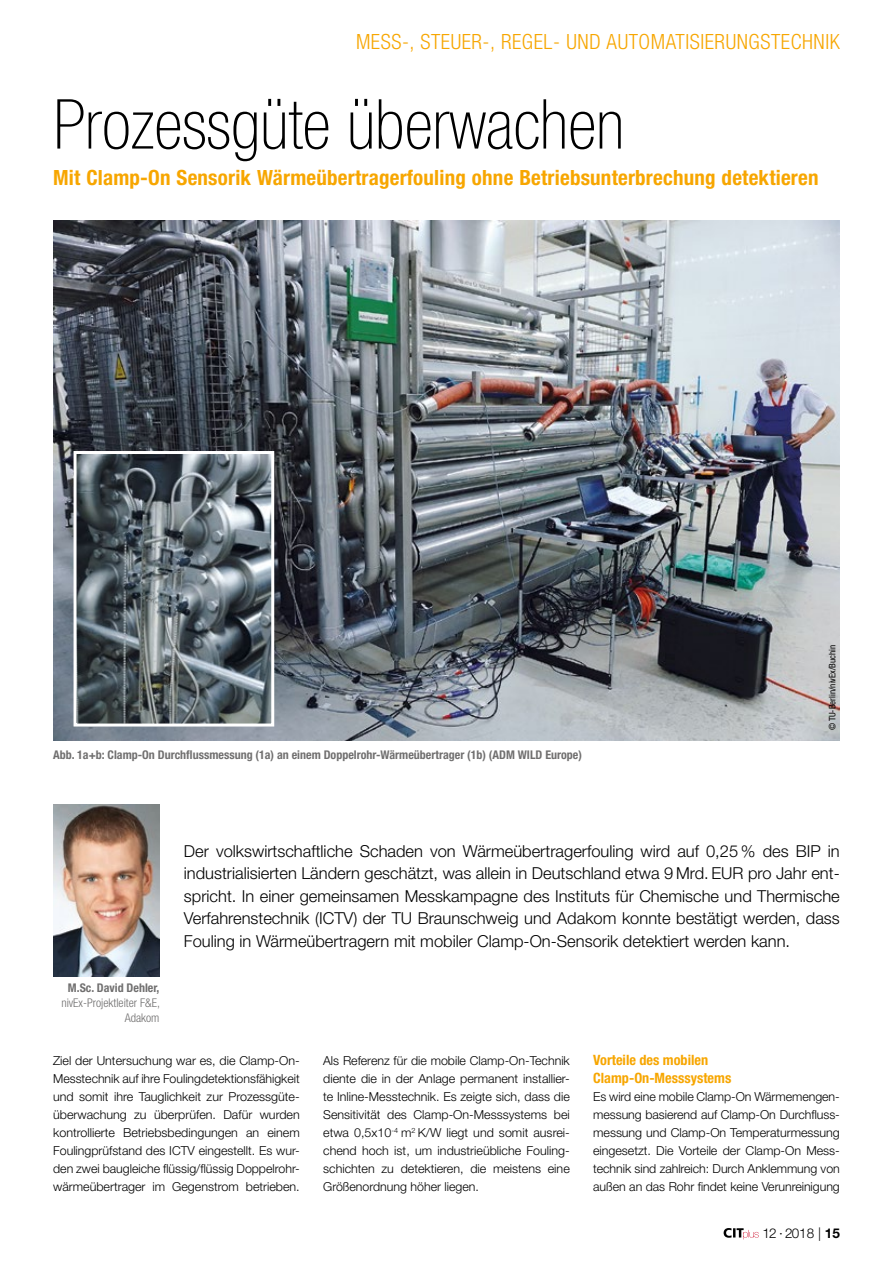
<style>
.page{position:relative;width:893px;height:1263px;background:#fff}
.page>*{position:absolute;margin:0;border:0;box-sizing:border-box;transform-origin:0 0}
.t1{font:100 condensed 69px "Helvetica Neue LT Std";color:#000}
.t2{font:700 condensed 21px "Helvetica Neue LT Std";letter-spacing:.01em;color:#f7a600}
.t3{font:300 condensed 21px "Helvetica Neue LT Std";letter-spacing:.025em;color:#f7a600}
.t4{font:300 16.5px/22.5px "Helvetica Neue LT Std";color:#000;text-align:justify}
.t5{font:700 condensed 14.25px/18px "Helvetica Neue LT Std";color:#f7a600}
.t6{font:300 13.5px "Helvetica Neue LT Std";letter-spacing:-.03em;color:#000}
.t7{font:300 12.3px/18px "Helvetica Neue LT Std";color:#000}
.t8{font:700 condensed 12px "Helvetica Neue LT Std";color:#706f6f}
.t9{font:300 condensed 12px/15px "Helvetica Neue LT Std";color:#706f6f;text-align:right}
.t10{font:condensed 9px "Helvetica Neue LT Std";color:#000}
.s1{font-weight:700}
</style>
<div class="page">
<img style="left:53px;top:805px;width:106px;height:172px">
<img style="left:53px;top:220px;width:787px;height:520px">
<svg style="left:72px;top:449px;width:204px;height:279px;background:#646e74"></svg>
<svg style="left:724px;top:1228px;width:35px;height:11px"></svg>
<h2 class="t3" style="left:356px;top:29px;width:87px">MESS-, STEUER</h2>
<h2 class="t3" style="left:483px;top:29px;width:41px">-, REGEL</h2>
<h2 class="t3" style="left:553px;top:29px;width:26px">- UND</h2>
<h2 class="t3" style="left:606px;top:29px;width:23px">AUTOMATISIERUNGSTECHNIK</h2>
<h1 class="t1" style="left:53px;top:86px;width:573px">Prozessgüte überwachen</h1>
<h2 class="t2" style="left:53px;top:164px;width:767px">Mit Clamp-On Sensorik Wärmeübertragerfouling ohne Betriebsunterbrechung detektieren</h2>
<p class="t8" style="left:53px;top:748px;width:530px">Abb. 1a+b: Clamp-On Durchflussmessung (1a) an einem Doppelrohr-Wärmeübertrager (1b) (ADM WILD Europe)</p>
<p class="t10" style="left:827px;top:730px;width:87px;rotate:-90deg">© TU-Berlin/nivEx/Buchin</p>
<p class="t8" style="left:68px;top:980px;width:93px">M.Sc. David Dehler,</p>
<p class="t9" style="left:61px;top:995px;width:100px">NIVEX-PROJEKTLEITER F&amp;E,<br>ADAKOM</p>
<p class="t4" style="left:184px;top:839px;width:657px">Der volkswirtschaftliche Schaden von Wärmeübertragerfouling wird auf 0,25 % des BIP in industrialisierten Ländern geschätzt, was allein in Deutschland etwa 9 Mrd. EUR pro Jahr ent&shy;spricht. In einer gemeinsamen Messkampagne des Instituts für Chemische und Thermische Verfahrenstechnik (ICTV) der TU Braunschweig und Adakom konnte bestätigt werden, dass Fouling in Wärmeübertragern mit mobiler Clamp-On-Sensorik detektiert werden kann.</p>
<p class="t7" style="left:53px;top:1051px;width:248px">Ziel der Untersuchung war es, die Clamp-On-Messtechnik auf ihre Foulingdetektionsfähigkeit und somit ihre Tauglichkeit zur Prozessgüte&shy;überwachung zu überprüfen. Dafür wurden kontrollierte Betriebsbedingungen an einem Foulingprüfstand des ICTV eingestellt. Es wur&shy;den zwei baugleiche flüssig/flüssig Doppelrohr&shy;wärmeübertrager im Gegenstrom betrieben.</p>
<p class="t7" style="left:323px;top:1051px;width:248px;text-align:justify">Als Referenz für die mobile Clamp-On-Technik diente die in der Anlage permanent installier&shy;te Inline-Messtechnik. Es zeigte sich, dass die Sensitivität des Clamp-On-Messsystems bei etwa 0,5x10<sup>-4</sup> m<sup>2</sup> K/W liegt und somit ausrei&shy;chend hoch ist, um industrieübliche Fouling&shy;schichten zu detektieren, die meistens eine Größenordnung höher liegen.</p>
<p class="t5" style="left:593px;top:1051px;width:140px">Vorteile des mobilen<br>Clamp-On-Messsystems</p>
<p class="t7" style="left:593px;top:1087px;width:248px">Es wird eine mobile Clamp-On Wärmemengen&shy;messung basierend auf Clamp-On Durchfluss&shy;messung und Clamp-On Temperaturmessung eingesetzt. Die Vorteile der Clamp-On Mess&shy;technik sind zahlreich: Durch Anklemmung von außen an das Rohr findet keine Verunreinigung</p>
<p class="t6" style="left:762px;top:1224px;width:79px">12 · 2018 | <span class="s1">15</span></p>
</div>
